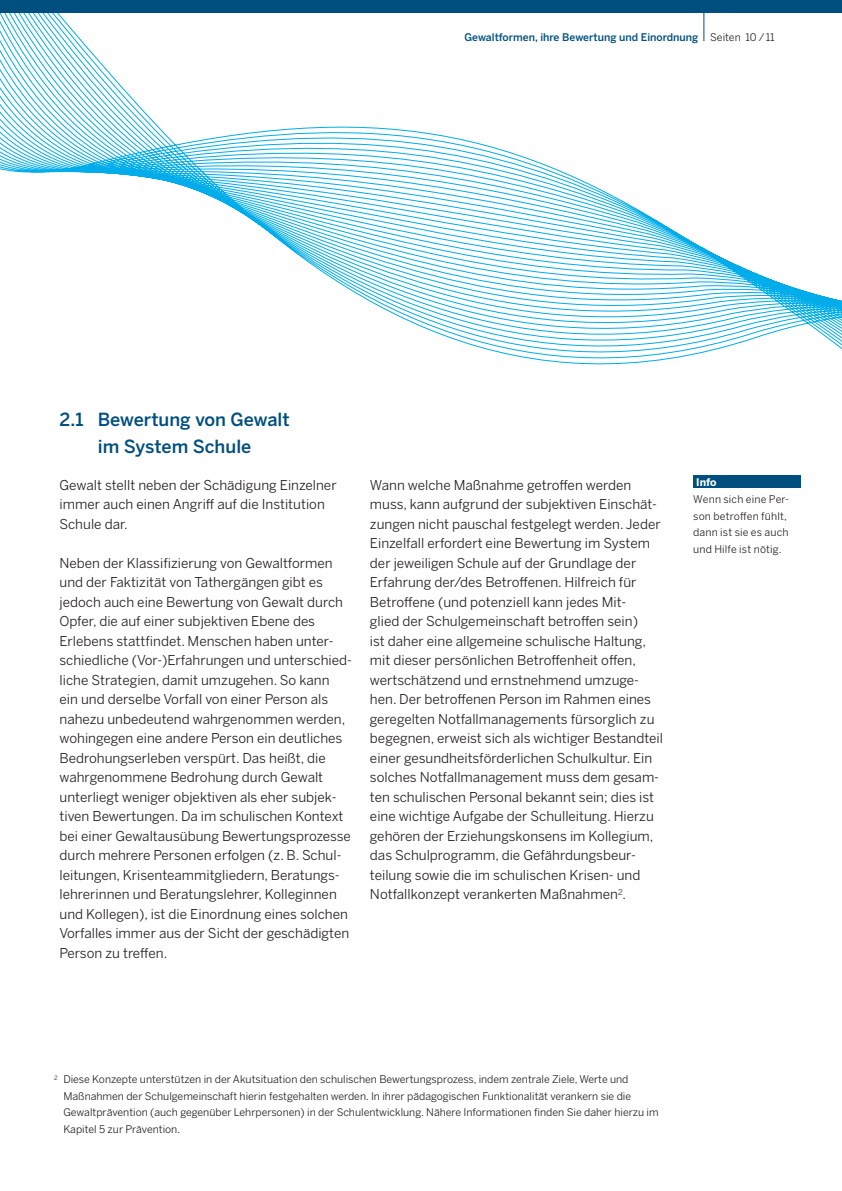
<style>
.page{position:relative;width:842px;height:1191px;background:#fff}
.page>*{position:absolute;margin:0;border:0;box-sizing:border-box;transform-origin:0 0}
.Kapitelüberschrift{font:500 18px "Benton Sans";color:#004f7e}
.t1{font:13.5px/19.5px "Benton Sans";color:#231f20}
.t2{font:10.5px/16.5px "Benton Sans";color:#231f20}
.t3{font:500 10.5px "Benton Sans";color:#004f7e}
.t4{font:700 10.5px "Benton Sans";color:#fff}
.s1{font-weight:400;color:#231f20}
</style>
<div class="page">
<svg style="left:0;top:13px;width:842px;height:352px"></svg>
<div style="left:0;top:0;width:842px;height:13px;background:#004f7e"></div>
<div style="left:693px;top:475px;width:108px;height:13px;background:#004f7e"></div>
<p class="t3" style="left:464px;top:31px;width:312px">Gewaltformen, ihre Bewertung und Einordnung <span class="s1">Seiten 10 /11</span></p>
<p class="Kapitelüberschrift" style="left:60px;top:409px;width:232px">2.1 Bewertung von Gewalt</p>
<p class="Kapitelüberschrift" style="left:98px;top:436px;width:155px">im System Schule</p>
<p class="t1" style="left:60px;top:475px;width:279px">Gewalt stellt neben der Schädigung Einzelner immer auch einen Angriff auf die Institution<br>Schule dar.</p>
<p class="t1" style="left:60px;top:553px;width:294px">Neben der Klassifizierung von Gewaltformen und der Faktizität von Tathergängen gibt es jedoch auch eine Bewertung von Gewalt durch Opfer, die auf einer subjektiven Ebene des Erlebens stattfindet. Menschen haben unter&shy;schiedliche (Vor-)Erfahrungen und unterschied&shy;liche Strategien, damit umzugehen. So kann<br>ein und derselbe Vorfall von einer Person als nahezu unbedeutend wahrgenommen werden, wohingegen eine andere Person ein deutliches Bedrohungserleben verspürt. Das heißt, die wahrgenommene Bedrohung durch Gewalt unterliegt weniger objektiven als eher subjek&shy;tiven Bewertungen. Da im schulischen Kontext bei einer Gewaltausübung Bewertungsprozesse durch mehrere Personen erfolgen (z. B. Schul&shy;leitungen, Krisenteammitgliedern, Beratungs&shy;lehrerinnen und Beratungslehrer, Kolleginnen und Kollegen), ist die Einordnung eines solchen Vorfalles immer aus der Sicht der geschädigten Person zu treffen.</p>
<p class="t1" style="left:370px;top:475px;width:295px">Wann welche Maßnahme getroffen werden muss, kann aufgrund der subjektiven Einschät&shy;zungen nicht pauschal festgelegt werden. Jeder Einzelfall erfordert eine Bewertung im System der jeweiligen Schule auf der Grundlage der Erfahrung der/des Betroffenen. Hilfreich für Betroffene (und potenziell kann jedes Mit-<br>glied der Schulgemeinschaft betroffen sein)<br>ist daher eine allgemeine schulische Haltung, mit dieser persönlichen Betroffenheit offen, wertschätzend und ernstnehmend umzuge&shy;hen. Der betroffenen Person im Rahmen eines geregelten Notfallmanagements fürsorglich zu begegnen, erweist sich als wichtiger Bestandteil einer gesundheitsförderlichen Schulkultur. Ein solches Notfallmanagement muss dem gesam&shy;ten schulischen Personal bekannt sein; dies ist eine wichtige Aufgabe der Schulleitung. Hierzu gehören der Erziehungskonsens im Kollegium, das Schulprogramm, die Gefährdungsbeur&shy;teilung sowie die im schulischen Krisen- und Notfallkonzept verankerten Maßnahmen<sup>2</sup>.</p>
<p class="t4" style="left:696px;top:476px;width:22px">Info</p>
<p class="t2" style="left:693px;top:491px;width:97px">Wenn sich eine Per&shy;son betroffen fühlt, dann ist sie es auch und Hilfe ist nötig.</p>
<p class="t2" style="left:63px;top:1071px;width:597px;text-indent:-9px"><sup>2</sup> Diese Konzepte unterstützen in der Akutsituation den schulischen Bewertungsprozess, indem zentrale Ziele, Werte und Maßnahmen der Schulgemeinschaft hierin festgehalten werden. In ihrer pädagogischen Funktionalität verankern sie die Gewaltprävention (auch gegenüber Lehrpersonen) in der Schulentwicklung. Nähere Informationen finden Sie daher hierzu im Kapitel 5 zur Prävention.</p>
</div>
